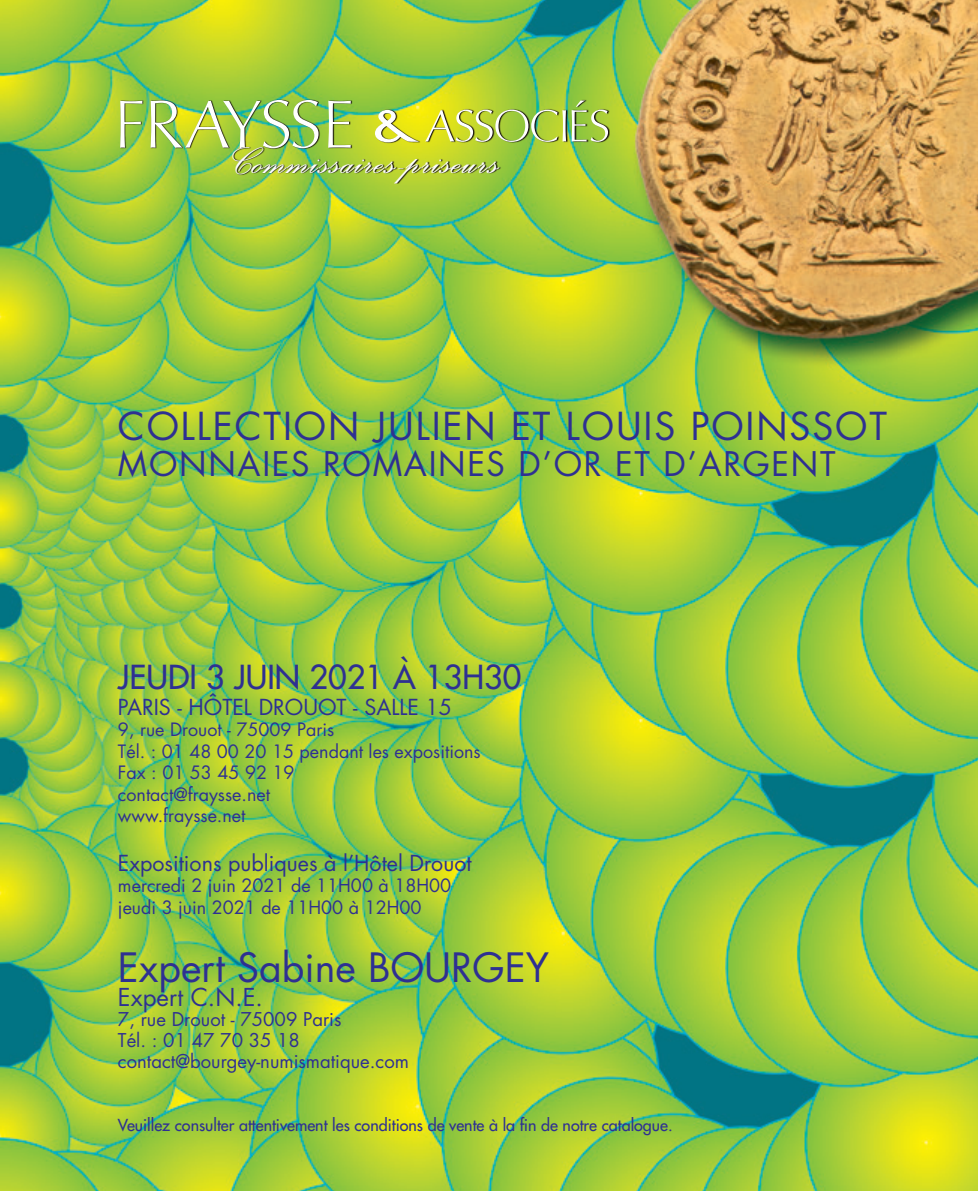
<style>
.page{position:relative;width:978px;height:1191px;background:#fff}
.page>*{position:absolute;margin:0;border:0;box-sizing:border-box;transform-origin:0 0}
.t1{font:600 48px "Palace Script";letter-spacing:.025em;color:#fff}
.t2{font:39.3px "Futura";color:#2e3092}
.t3{font:37.5px "Futura";letter-spacing:.05em;color:#2e3092}
.t4{font:33px "Futura";letter-spacing:.05em;color:#2e3092}
.t5{font:32.25px "Futura";color:#2e3092}
.t6{font:24px "Futura";color:#2e3092}
.t7{font:21.45px "Futura";color:#2e3092}
.t8{font:18.45px/20.9px "Futura";color:#2e3092}
.t9{font:17.85px/21.5px "Futura";color:#2e3092}
.t10{font:16.05px "Futura";color:#2e3092}
</style>
<div class="page">
<img style="left:0;top:0;width:978px;height:1191px">
<svg style="left:120px;top:100px;width:490px;height:84px;background:#9ec437"></svg>
<svg style="left:375px;top:110px;width:44px;height:32px"></svg>
<svg style="left:120px;top:101px;width:22px;height:47px"></svg>
<img style="left:151px;top:100px;width:168px;height:48px">
<svg style="left:328px;top:101px;width:23px;height:47px"></svg>
<img style="left:425px;top:110px;width:141px;height:32px">
<svg style="left:572px;top:100px;width:36px;height:42px;background:#a3c45c"></svg>
<h1 class="t1" style="left:230px;top:137px;width:270px">Commissaires-priseurs</h1>
<h3 class="t3" style="left:118px;top:400px;width:771px">COLLECTION JULIEN ET LOUIS POINSSOT</h3>
<h3 class="t4" style="left:118px;top:441px;width:719px">MONNAIES ROMAINES D’OR ET D’ARGENT</h3>
<h3 class="t5" style="left:118px;top:656px;width:405px">JEUDI 3 JUIN 2021 À 13H30</h3>
<p class="t7" style="left:118px;top:692px;width:336px">PARIS - HÔTEL DROUOT - SALLE 15</p>
<p class="t9" style="left:118px;top:718px;width:364px">9, rue Drouot - 75009 Paris<br>Tél. : 01 48 00 20 15 pendant les expositions<br>Fax : 01 53 45 92 19<br>contact@fraysse.net<br>www.fraysse.net</p>
<p class="t7" style="left:118px;top:848px;width:355px">Expositions publiques à l’Hôtel Drouot</p>
<p class="t9" style="left:118px;top:875px;width:335px">mercredi 2 juin 2021 de 11H00 à 18H00 jeudi 3 juin 2021 de 11H00 à 12H00</p>
<h2 class="t2" style="left:118px;top:940px;width:433px">Expert Sabine BOURGEY</h2>
<h3 class="t6" style="left:118px;top:980px;width:146px">Expert C.N.E.</h3>
<p class="t8" style="left:118px;top:1008px;width:292px">7, rue Drouot - 75009 Paris<br>Tél. : 01 47 70 35 18 contact@bourgey-numismatique.com</p>
<p class="t10" style="left:118px;top:1114px;width:556px">Veuillez consulter attentivement les conditions de vente à la fin de notre catalogue.</p>
</div>
